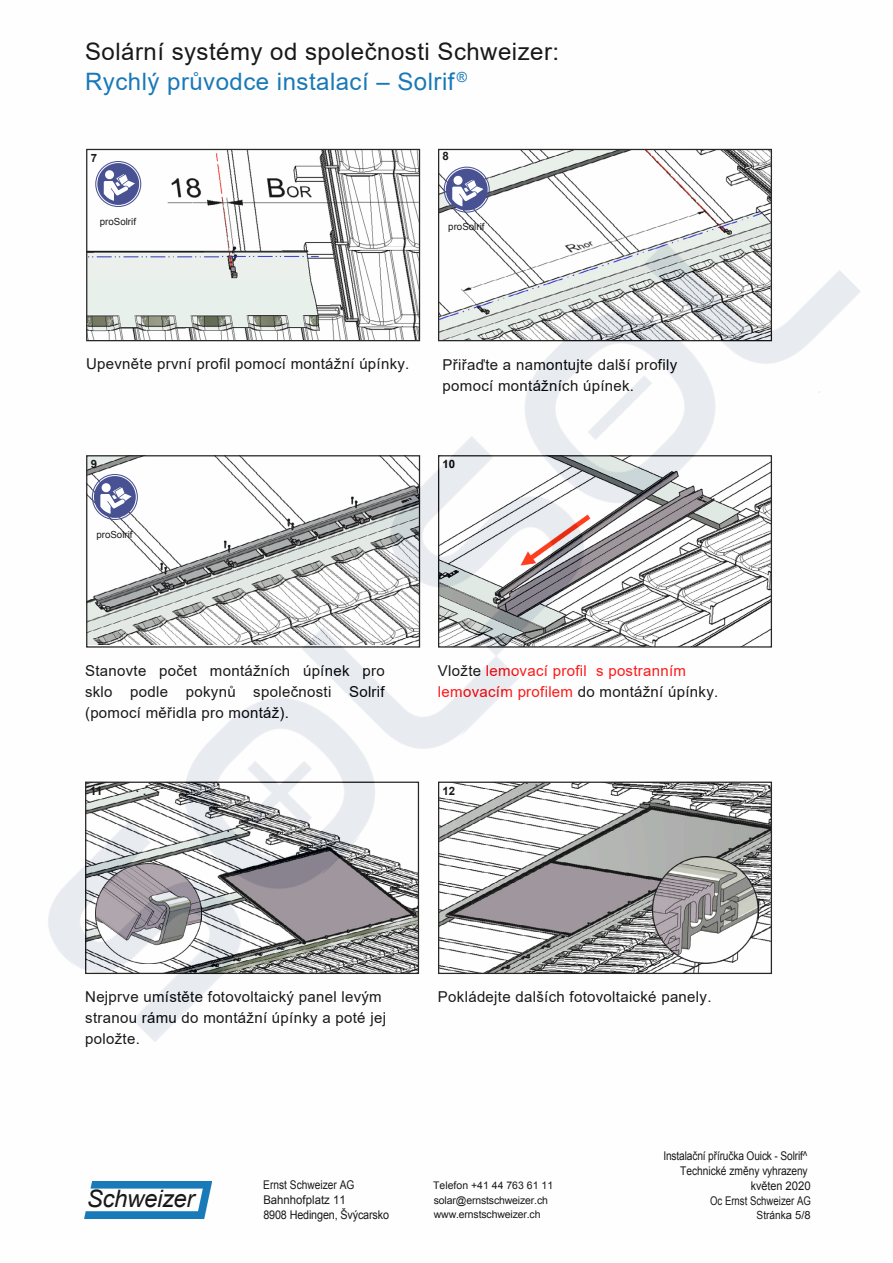
<style>
.page{position:relative;width:893px;height:1263px;background:#fff}
.page>*{position:absolute;margin:0;border:0;box-sizing:border-box;transform-origin:0 0}
.t1{font:24px/30px "Arial";letter-spacing:.02em;color:#000}
.t2{font:italic 24px "Arial";letter-spacing:-.015em;color:#000}
.t3{font:15px/21px "Arial";letter-spacing:.02em;color:#000}
.t4{font:15px/21px "Arial";letter-spacing:.02em;color:#f00}
.t5{font:12px/14.9px "Arial";color:#000;text-align:right;scale:.85 1}
.t6{font:700 12px "Arial";color:#000}
.t7{font:700 11.4px "Arial";color:#000}
.t8{font:11.25px "Arial";color:#000;scale:.9 1}
.t9{font:10.5px/14.7px "Arial";letter-spacing:-.015em;color:#000}
.t10{font:9.75px "Arial";color:#000}
.s1{color:#006bb1}
.s2{font-style:inherit}
.s3{color:#000}
</style>
<div class="page">
<img style="left:84px;top:148px;width:688px;height:1071px">
<img style="left:48px;top:168px;width:813px;height:874px">
<h1 class="t1" style="left:85px;top:36px;width:476px">Solární systémy od společnosti Schweizer:<br><span class="s1">Rychlý průvodce instalací</span> <span class="s1">– Solrif</span><sup>®</sup></h1>
<p class="t7" style="left:91px;top:151px;width:8px">7</p>
<p class="t10" style="left:100px;top:215px;width:38px">proSolrif</p>
<p class="t7" style="left:443px;top:149px;width:8px">8</p>
<p class="t10" style="left:448px;top:221px;width:38px">proSolrif</p>
<p class="t3" style="left:86px;top:353px;width:325px">Upevněte první profil <span class="s2">pomocí</span> montážní úpínky.</p>
<p class="t3" style="left:443px;top:354px;width:236px"><span class="s2">Přiřaďte</span> a namontujte další profil<span class="s2">y pomocí</span> montážních úpínek.</p>
<p class="t7" style="left:91px;top:456px;width:8px">9</p>
<p class="t10" style="left:96px;top:528px;width:38px">proSolrif</p>
<p class="t7" style="left:443px;top:456px;width:14px">10</p>
<p class="t3" style="left:85px;top:660px;width:301px;text-align:justify">Stanovte počet montážních úpínek pro sklo podle pokynů společnosti Solrif (pomocí měřidla pro montáž).</p>
<p class="t4" style="left:438px;top:660px;width:282px"><span class="s3">Vložte</span> <span class="s2">lemovací</span> profil s postranním lemovacím profilem <span class="s3">do montážní úpínky.</span></p>
<p class="t6" style="left:90px;top:782px;width:14px">11</p>
<p class="t7" style="left:443px;top:783px;width:14px">12</p>
<p class="t3" style="left:85px;top:986px;width:302px">Nejprve umístěte fotovoltaický panel <span class="s2">levým stranou</span> rámu do montážní úpínky a poté jej položte.</p>
<p class="t3" style="left:438px;top:986px;width:275px"><span class="s2">Pokládejte</span> dalších fotovoltaick<span class="s2">é</span> panel<span class="s2">y</span>.</p>
<h1 class="t2" style="left:87px;top:1185px;width:109px">Schweizer</h1>
<p class="t5" style="left:263px;top:1178px;width:149px;text-align:left">Ernst Schweizer AG<br>Bahnhofplatz 11<br>8908 Hedingen, Švýcarsko</p>
<p class="t9" style="left:433px;top:1178px;width:121px">Telefon +41 44 763 61 11 solar@ernstschweizer.ch www.ernstschweizer.ch</p>
<p class="t5" style="left:663px;top:1148px;width:175px">Instalační příručka Ouick - Solrif^<br>Technické změny vyhrazeny květen 2020<br>Oc Ernst Schweizer AG</p>
<p class="t8" style="left:757px;top:1209px;width:62px">Stránka <span class="s2">5</span>/8</p>
</div>
